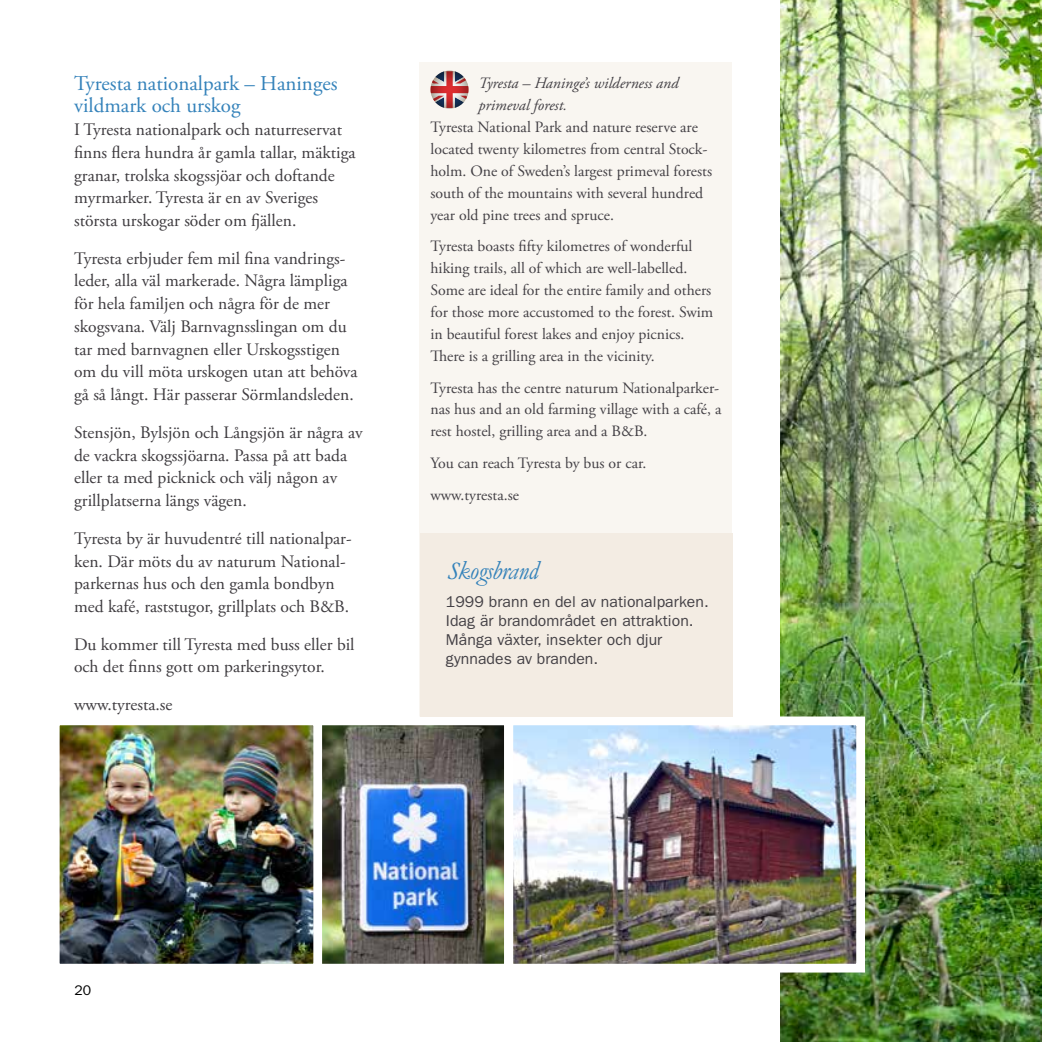
<style>
.page{position:relative;width:1042px;height:1042px;background:#fff}
.page>*{position:absolute;margin:0;border:0;box-sizing:border-box;transform-origin:0 0}
.t1{font:24.5px "Garamond Elegant FS";color:#3482ba}
.t2{font:21px/22.8px "Adobe Garamond Pro";color:#3482ba}
.t3{font:17.5px/22.8px "Adobe Garamond Pro";color:#3e3b3f}
.t4{font:15.75px/21.9px "Adobe Garamond Pro";color:#434045}
.t5{font:15.75px/18.9px "ITC Franklin Gothic Std";letter-spacing:.005em;color:#434045}
.t6{font:italic 15.75px/21.9px "Adobe Garamond Pro";color:#434045}
.t7{font:14px "ITC Franklin Gothic Std";color:#000}
</style>
<div class="page">
<img style="left:780px;top:0;width:262px;height:1042px">
<div style="left:420px;top:62px;width:312px;height:905px;background:#f9f6f1"></div>
<img style="left:322px;top:726px;width:533px;height:236px">
<div style="left:504px;top:716px;width:361px;height:256px;border:9px solid #fff"></div>
<svg style="left:430px;top:71px;width:38px;height:37px"></svg>
<div style="left:311px;top:716px;width:202px;height:256px;border:9px solid #fff"></div>
<img style="left:61px;top:726px;width:251px;height:236px">
<div style="left:51px;top:716px;width:271px;height:256px;border:9px solid #fff"></div>
<div style="left:420px;top:533px;width:312px;height:183px;background:#f3ece3"></div>
<p class="t2" style="left:74px;top:72px;width:265px">Tyresta nationalpark – Haninges vildmark och urskog</p>
<p class="t3" style="left:74px;top:119px;width:283px">I Tyresta nationalpark och naturreservat finns flera hundra år gamla tallar, mäktiga granar, trolska skogssjöar och doftande myrmarker. Tyresta är en av Sveriges största urskogar söder om fjällen.</p>
<p class="t3" style="left:74px;top:247px;width:285px">Tyresta erbjuder fem mil fina vandrings&shy;leder, alla väl markerade. Några lämpliga för hela familjen och några för de mer skogsvana. Välj Barnvagnsslingan om du tar med barnvagnen eller Urskogsstigen om du vill möta urskogen utan att behöva gå så långt. Här passerar Sörmlandsleden.</p>
<p class="t3" style="left:74px;top:421px;width:290px">Stensjön, Bylsjön och Långsjön är några av de vackra skogssjöarna. Passa på att bada eller ta med picknick och välj någon av grillplatserna längs vägen.</p>
<p class="t3" style="left:74px;top:527px;width:279px">Tyresta by är huvudentré till nationalpar&shy;ken. Där möts du av naturum National&shy;parkernas hus och den gamla bondbyn med kafé, raststugor, grillplats och B&amp;B.</p>
<p class="t3" style="left:74px;top:633px;width:282px">Du kommer till Tyresta med buss eller bil och det finns gott om parkeringsytor.</p>
<p class="t3" style="left:74px;top:694px;width:100px">www.tyresta.se</p>
<p class="t6" style="left:478px;top:73px;width:202px">Tyresta – Haninge’s wilderness and primeval forest.</p>
<p class="t4" style="left:430px;top:117px;width:283px">Tyresta National Park and nature reserve are located twenty kilometres from central Stock&shy;holm. One of Sweden’s largest primeval forests south of the mountains with several hundred year old pine trees and spruce.</p>
<p class="t4" style="left:430px;top:236px;width:284px">Tyresta boasts fifty kilometres of wonderful hiking trails, all of which are well-labelled.<br>Some are ideal for the entire family and others for those more accustomed to the forest. Swim in beautiful forest lakes and enjoy picnics.<br>There is a grilling area in the vicinity.</p>
<p class="t4" style="left:430px;top:377px;width:292px">Tyresta has the centre naturum Nationalparker&shy;nas hus and an old farming village with a café, a rest hostel, grilling area and a B&amp;B.</p>
<p class="t4" style="left:430px;top:448px;width:217px;line-height:31.8px">You can reach Tyresta by bus or car. www.tyresta.se</p>
<h1 class="t1" style="left:446px;top:557px;width:92px">Skogsbrand</h1>
<p class="t5" style="left:446px;top:593px;width:264px">1999 brann en del av nationalparken.<br>Idag är brandområdet en attraktion.<br>Många växter, insekter och djur gynnades av branden.</p>
<p class="t7" style="left:74px;top:981px;width:18px">20</p>
</div>
